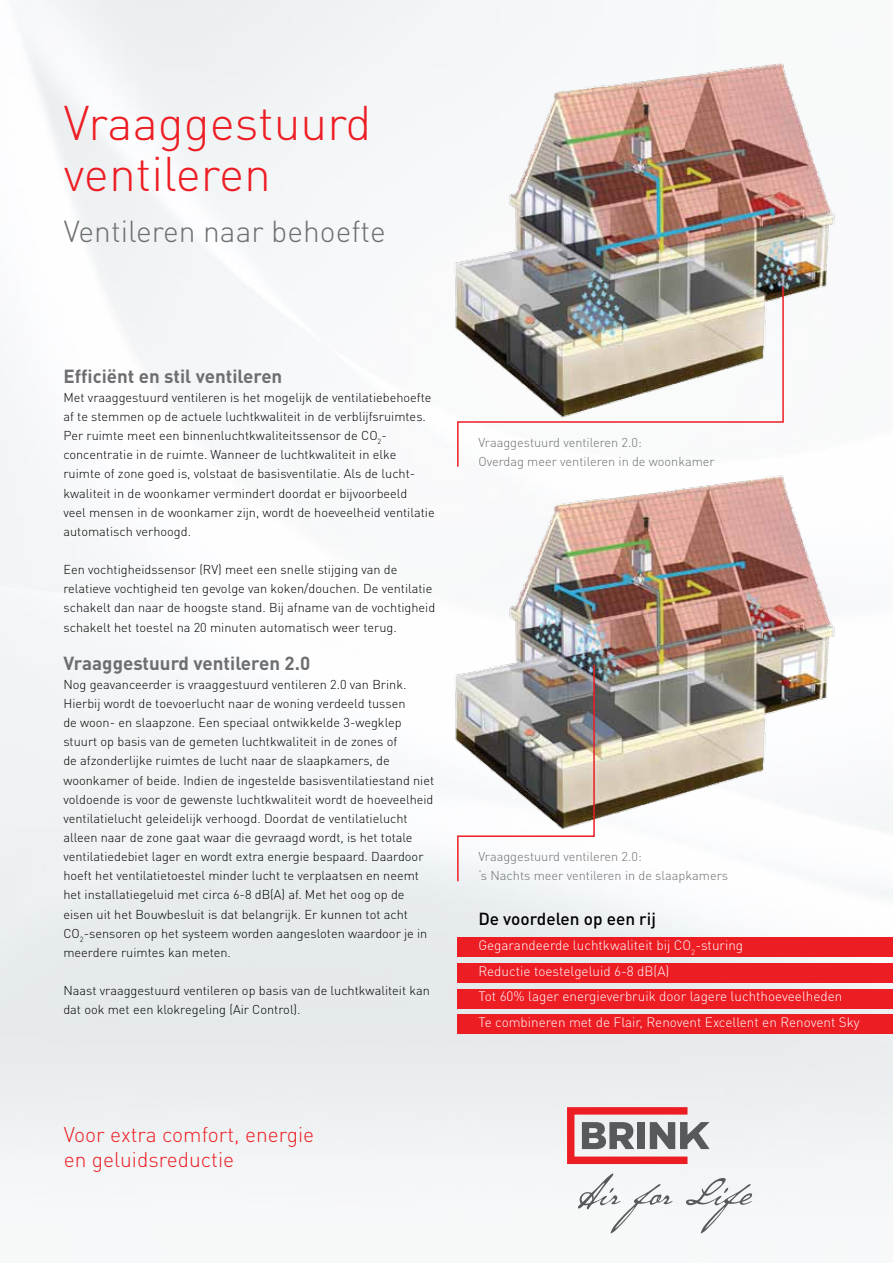
<style>
.page{position:relative;width:893px;height:1263px;background:#fff}
.page>*{position:absolute;margin:0;border:0;box-sizing:border-box;transform-origin:0 0}
.t1{font:300 48px/51px "DIN Pro";color:#ed1d24}
.t2{font:300 30px "DIN Pro";color:#6d6e71}
.t3{font:300 21px/25.5px "DIN Pro";color:#ed1d24}
.t4{font:700 18.75px "DIN Pro";color:#6d6e71}
.t5{font:500 17.25px "DIN Pro";color:#000}
.t6{font:300 13.5px/25.5px "DIN Pro";color:#fff}
.t7{font:300 12.75px/19.2px "DIN Pro";color:#000}
.t8{font:300 12.75px/19.2px "DIN Pro";color:#6d6e71}
</style>
<div class="page">
<img style="left:0;top:0;width:893px;height:1234px">
<svg style="left:567px;top:1107px;width:143px;height:57px"></svg>
<svg style="left:578px;top:1172px;width:95px;height:61px"></svg>
<svg style="left:686px;top:1178px;width:66px;height:55px"></svg>
<img style="left:436px;top:38px;width:457px;height:383px">
<img style="left:436px;top:453px;width:457px;height:391px">
<img style="left:456px;top:285px;width:328px;height:183px">
<img style="left:456px;top:663px;width:139px;height:220px">
<div style="left:457px;top:937px;width:436px;height:19px;background:#ed1d24"></div>
<div style="left:457px;top:963px;width:436px;height:20px;background:#ed1d24"></div>
<div style="left:457px;top:989px;width:436px;height:20px;background:#ed1d24"></div>
<div style="left:457px;top:1014px;width:436px;height:19px;background:#ed1d24"></div>
<h1 class="t1" style="left:64px;top:96px;width:309px">Vraaggestuurd ventileren</h1>
<h2 class="t2" style="left:64px;top:211px;width:324px">Ventileren naar behoefte</h2>
<h3 class="t4" style="left:63px;top:363px;width:220px">Efficiënt en stil ventileren</h3>
<p class="t7" style="left:63px;top:387px;width:373px">Met vraaggestuurd ventileren is het mogelijk de ventilatiebehoefte af te stemmen op de actuele luchtkwaliteit in de verblijfsruimtes.<br>Per ruimte meet een binnenluchtkwaliteitssensor de CO<sub>2</sub>- concentratie in de ruimte. Wanneer de luchtkwaliteit in elke ruimte of zone goed is, volstaat de basisventilatie. Als de lucht&shy;kwaliteit in de woonkamer vermindert doordat er bijvoorbeeld<br>veel mensen in de woonkamer zijn, wordt de hoeveelheid ventilatie automatisch verhoogd.</p>
<p class="t7" style="left:63px;top:559px;width:373px">Een vochtigheidssensor (RV) meet een snelle stijging van de relatieve vochtigheid ten gevolge van koken/douchen. De ventilatie schakelt dan naar de hoogste stand. Bij afname van de vochtigheid schakelt het toestel na 20 minuten automatisch weer terug.</p>
<h3 class="t4" style="left:63px;top:650px;width:248px">Vraaggestuurd ventileren 2.0</h3>
<p class="t7" style="left:63px;top:674px;width:372px">Nog geavanceerder is vraaggestuurd ventileren 2.0 van Brink.<br>Hierbij wordt de toevoerlucht naar de woning verdeeld tussen<br>de woon- en slaapzone. Een speciaal ontwikkelde 3-wegklep stuurt op basis van de gemeten luchtkwaliteit in de zones of<br>de afzonderlijke ruimtes de lucht naar de slaapkamers, de woonkamer of beide. Indien de ingestelde basisventilatiestand niet voldoende is voor de gewenste luchtkwaliteit wordt de hoeveelheid ventilatielucht geleidelijk verhoogd. Doordat de ventilatielucht alleen naar de zone gaat waar die gevraagd wordt, is het totale ventilatiedebiet lager en wordt extra energie bespaard. Daardoor hoeft het ventilatietoestel minder lucht te verplaatsen en neemt het installatiegeluid met circa 6-8 dB(A) af. Met het oog op de eisen uit het Bouwbesluit is dat belangrijk. Er kunnen tot acht CO<sub>2</sub>-sensoren op het systeem worden aangesloten waardoor je in meerdere ruimtes kan meten.</p>
<p class="t7" style="left:63px;top:980px;width:368px">Naast vraaggestuurd ventileren op basis van de luchtkwaliteit kan dat ook met een klokregeling (Air Control).</p>
<h3 class="t3" style="left:64px;top:1120px;width:252px">Voor extra comfort, energie en geluidsreductie</h3>
<p class="t8" style="left:478px;top:432px;width:238px">Vraaggestuurd ventileren 2.0:<br>Overdag meer ventileren in de woonkamer</p>
<p class="t8" style="left:478px;top:846px;width:251px">Vraaggestuurd ventileren 2.0:<br>‘s Nachts meer ventileren in de slaapkamers</p>
<h3 class="t5" style="left:478px;top:907px;width:179px">De voordelen op een rij</h3>
<p class="t6" style="left:478px;top:932px;width:383px">Gegarandeerde luchtkwaliteit bij CO<sub>2</sub>-sturing<br>Reductie toestelgeluid 6-8 dB(A)<br>Tot 60% lager energieverbruik door lagere luchthoeveelheden<br>Te combineren met de Flair, Renovent Excellent en Renovent Sky</p>
</div>
